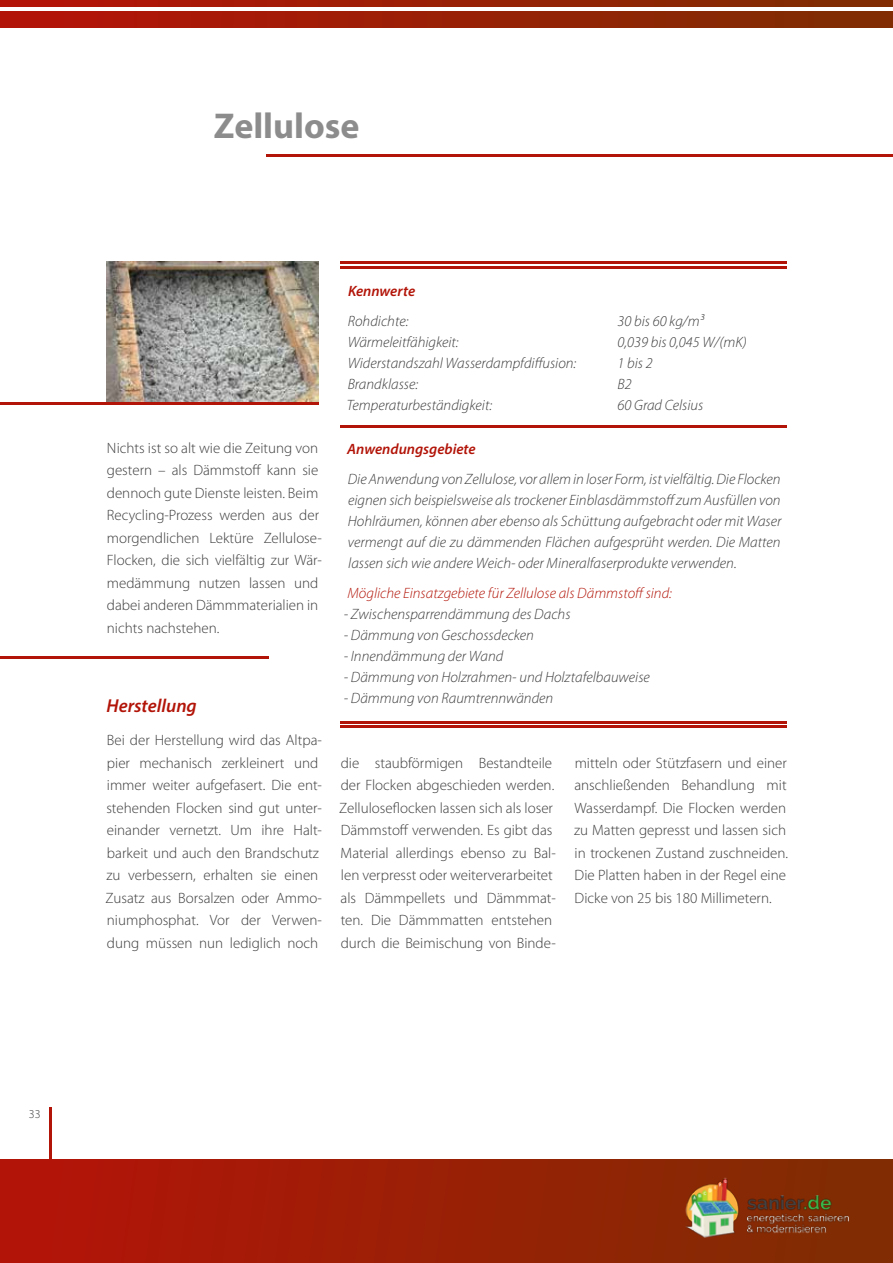
<style>
.page{position:relative;width:893px;height:1263px;background:#fff}
.page>*{position:absolute;margin:0;border:0;box-sizing:border-box;transform-origin:0 0}
.t1{font:700 36px "Myriad Pro";color:#8c8c8c}
.t2{font:italic 600 18.75px "Myriad Pro";color:#b21408}
.t3{font:300 15px/22.5px "Myriad Pro";color:#3c3c3c}
.t4{font:italic 300 15px/21px "Myriad Pro";color:#3c3c3c;text-align:justify}
.t5{font:italic 300 15px "Myriad Pro";color:#b21408}
.t6{font:italic 600 15px "Myriad Pro";color:#b21408}
.t7{font:300 12px "Myriad Pro";color:#3c3c3c}
</style>
<div class="page">
<hr style="left:0;top:656px;width:268px;height:2px;background:#b21408">
<hr style="left:267px;top:154px;width:626px;height:3px;background:#b21408">
<svg style="left:0;top:0;width:893px;height:7px;background:#992005"></svg>
<div style="left:0;top:11px;width:893px;height:16px;background:linear-gradient(to right,#b51308,#7e2e03)"></div>
<hr style="left:340px;top:261px;width:447px;height:3px;background:#b21408">
<hr style="left:340px;top:266px;width:447px;height:2px;background:#b21408">
<hr style="left:340px;top:426px;width:447px;height:2px;background:#b21408">
<hr style="left:340px;top:721px;width:447px;height:2px;background:#b21408">
<hr style="left:340px;top:725px;width:447px;height:3px;background:#b21408">
<img style="left:106px;top:261px;width:213px;height:141px">
<hr style="left:0;top:402px;width:319px;height:2px;background:#b21408">
<div style="left:0;top:1159px;width:893px;height:104px;background:linear-gradient(to right,#b51308,#7e2d03)"></div>
<img style="left:670px;top:1172px;width:191px;height:78px">
<hr style="left:49px;top:1108px;width:2px;height:155px;background:#b21408">
<p class="t7" style="left:29px;top:1106px;width:13px">33</p>
<h1 class="t1" style="left:214px;top:102px;width:147px">Zellulose</h1>
<p class="t3" style="left:107px;top:436px;width:217px">Nichts ist so alt wie die Zeitung von gestern – als Dämmstoff kann sie dennoch gute Dienste leisten. Beim<br>Recycling-Prozess werden aus der morgendlichen Lektüre Zellulose-<br>Flocken, die sich vielfältig zur Wär&shy;medämmung nutzen lassen und dabei anderen Dämmmaterialien in nichts nachstehen.</p>
<p class="t2" style="left:107px;top:693px;width:92px">Herstellung</p>
<p class="t3" style="left:105px;top:729px;width:218px">Bei der Herstellung wird das Altpa&shy;pier mechanisch zerkleinert und immer weiter aufgefasert. Die ent&shy;stehenden Flocken sind gut unter&shy;einander vernetzt. Um ihre Halt&shy;barkeit und auch den Brandschutz zu verbessern, erhalten sie einen Zusatz aus Borsalzen oder Ammo&shy;niumphosphat. Vor der Verwen&shy;dung müssen nun lediglich noch</p>
<p class="t6" style="left:348px;top:282px;width:69px">Kennwerte</p>
<p class="t4" style="left:348px;top:310px;width:62px">Rohdichte:</p>
<p class="t4" style="left:618px;top:310px;width:87px">30 bis 60 kg/m³</p>
<p class="t4" style="left:348px;top:331px;width:112px">Wärmeleitfähigkeit:</p>
<p class="t4" style="left:618px;top:331px;width:131px">0,039 bis 0,045 W/(mK)</p>
<p class="t4" style="left:348px;top:352px;width:230px">Widerstandszahl Wasserdampfdiffusion:</p>
<p class="t4" style="left:618px;top:352px;width:37px">1 bis 2</p>
<p class="t4" style="left:348px;top:373px;width:72px">Brandklasse:</p>
<p class="t4" style="left:618px;top:373px;width:16px">B2</p>
<p class="t4" style="left:347px;top:394px;width:147px">Temperaturbeständigkeit:</p>
<p class="t4" style="left:618px;top:394px;width:87px">60 Grad Celsius</p>
<p class="t6" style="left:347px;top:440px;width:130px">Anwendungsgebiete</p>
<p class="t4" style="left:348px;top:469px;width:435px">Die Anwendung von Zellulose, vor allem in loser Form, ist vielfältig. Die Flocken eignen sich beispielsweise als trockener Einblasdämmstoff zum Ausfüllen von Hohlräumen, können aber ebenso als Schüttung aufgebracht oder mit Waser vermengt auf die zu dämmenden Flächen aufgesprüht werden. Die Matten lassen sich wie andere Weich- oder Mineralfaserprodukte verwenden.</p>
<p class="t5" style="left:348px;top:584px;width:326px">Mögliche Einsatzgebiete für Zellulose als Dämmstoff sind:</p>
<p class="t4" style="left:344px;top:604px;width:228px">- Zwischensparrendämmung des Dachs</p>
<p class="t4" style="left:344px;top:625px;width:192px">- Dämmung von Geschossdecken</p>
<p class="t4" style="left:344px;top:646px;width:161px">- Innendämmung der Wand</p>
<p class="t4" style="left:344px;top:667px;width:308px">- Dämmung von Holzrahmen- und Holztafelbauweise</p>
<p class="t4" style="left:344px;top:688px;width:211px">- Dämmung von Raumtrennwänden</p>
<p class="t3" style="left:339px;top:751px;width:218px">die staubförmigen Bestandteile der Flocken abgeschieden werden.<br>Zelluloseflocken lassen sich als loser Dämmstoff verwenden. Es gibt das Material allerdings ebenso zu Bal&shy;len verpresst oder weiterverarbeitet als Dämmpellets und Dämmmat&shy;ten. Die Dämmmatten entstehen durch die Beimischung von Binde-</p>
<p class="t3" style="left:574px;top:751px;width:215px">mitteln oder Stützfasern und einer anschließenden Behandlung mit Wasserdampf. Die Flocken werden zu Matten gepresst und lassen sich in trockenen Zustand zuschneiden.<br>Die Platten haben in der Regel eine Dicke von 25 bis 180 Millimetern.</p>
</div>
